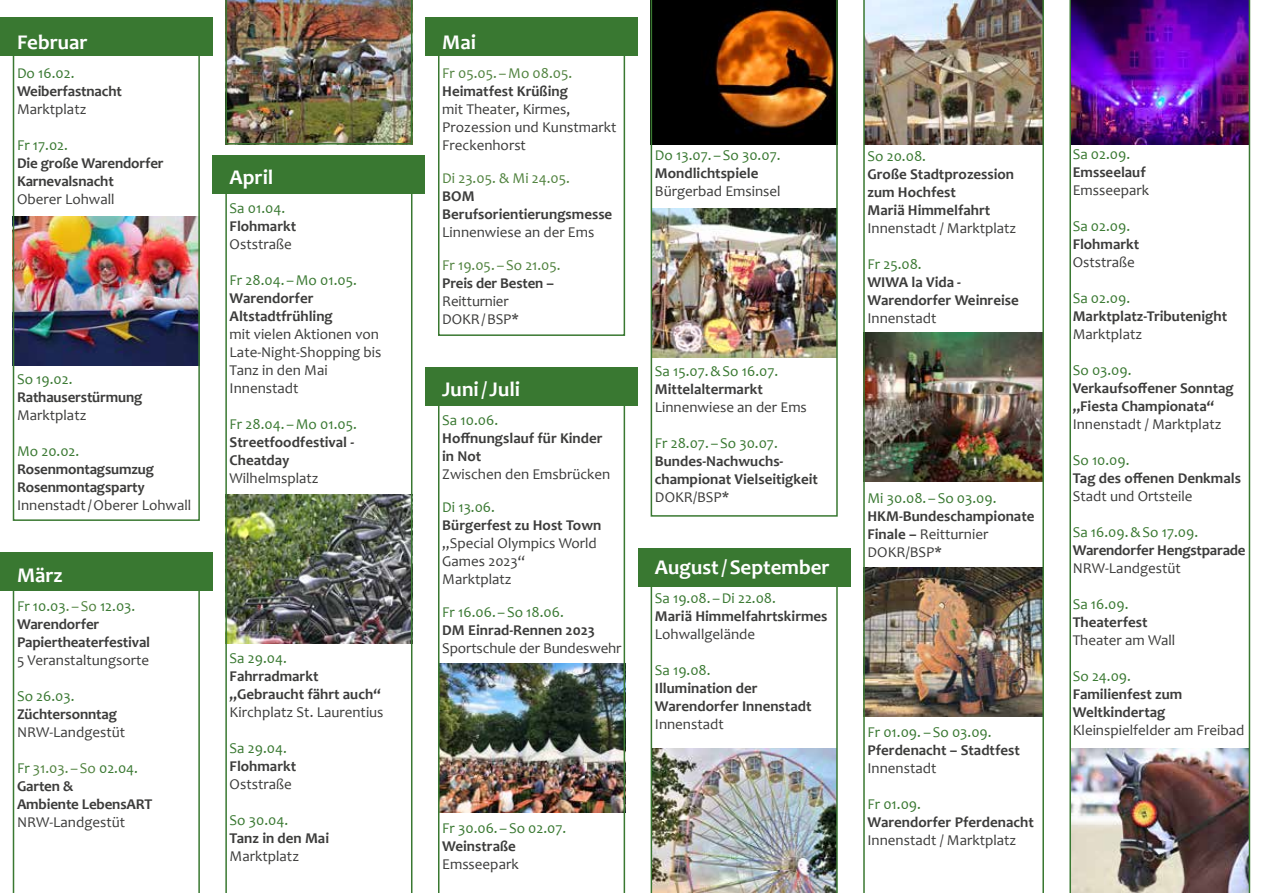
<style>
.page{position:relative;width:1263px;height:893px;background:#fff}
.page>*{position:absolute;margin:0;border:0;box-sizing:border-box;transform-origin:0 0}
.t1{font:700 21px "Candara";color:#fff}
.t2{font:700 15px/18px "Candara";color:#3c3c3b}
.t3{font:15px/18px "Candara";color:#3c3c3b}
.t4{font:15px "Candara";color:#397831}
.t5{font:15px "Candara";color:#50823e}
.s1{font-weight:400;color:#397831}
.s2{font-weight:400;color:#50823e}
.s3{font-weight:400}
</style>
<div class="page">
<div style="left:213px;top:155px;width:212px;height:38px;background:#397831"></div>
<div style="left:0;top:17px;width:213px;height:38px;background:#397831"></div>
<div style="left:0;top:553px;width:213px;height:38px;background:#397831"></div>
<div style="left:638px;top:549px;width:212px;height:38px;background:#397831"></div>
<img style="left:16px;top:217px;width:181px;height:149px">
<svg style="left:13px;top:591px;width:187px;height:302px"></svg>
<div style="left:425px;top:17px;width:213px;height:38px;background:#397831"></div>
<img style="left:438px;top:406px;width:187px;height:487px">
<div style="left:425px;top:368px;width:213px;height:38px;background:#397831"></div>
<div style="left:13px;top:53px;width:187px;height:468px;border:2px solid #397831"></div>
<img style="left:225px;top:0;width:187px;height:145px">
<div style="left:438px;top:21px;width:187px;height:315px;border:2px solid #397831"></div>
<svg style="left:225px;top:193px;width:187px;height:700px"></svg>
<img style="left:1069px;top:0;width:181px;height:893px">
<img style="left:651px;top:587px;width:187px;height:306px">
<img style="left:651px;top:0;width:187px;height:517px">
<img style="left:863px;top:0;width:181px;height:893px">
<h1 class="t1" style="left:17px;top:30px;width:72px">Februar</h1>
<p class="t4" style="left:17px;top:64px;width:59px">Do 16.02.</p>
<p class="t2" style="left:17px;top:82px;width:106px">Weiberfastnacht</p>
<p class="t3" style="left:17px;top:100px;width:71px">Marktplatz</p>
<p class="t4" style="left:17px;top:136px;width:52px">Fr 17.02.</p>
<p class="t2" style="left:17px;top:154px;width:148px">Die große Warendorfer<br>Karnevalsnacht</p>
<p class="t3" style="left:17px;top:190px;width:99px">Oberer Lohwall</p>
<p class="t4" style="left:17px;top:370px;width:57px">So 19.02.</p>
<p class="t2" style="left:17px;top:388px;width:127px">Rathauserstürmung</p>
<p class="t3" style="left:17px;top:406px;width:71px">Marktplatz</p>
<p class="t4" style="left:17px;top:442px;width:64px">Mo 20.02.</p>
<p class="t2" style="left:17px;top:460px;width:139px">Rosenmontagsumzug<br>Rosenmontagsparty</p>
<p class="t3" style="left:17px;top:496px;width:176px">Innenstadt/Oberer Lohwall</p>
<h1 class="t1" style="left:17px;top:562px;width:47px">März</h1>
<p class="t2" style="left:17px;top:597px;width:135px"><span class="s1">Fr 10.03</span><span class="s2">. –So</span> <span class="s1">12.03.<br></span>Warendorfer<br>Papiertheaterfestival</p>
<p class="t3" style="left:17px;top:651px;width:134px">5 Veranstaltungsorte</p>
<p class="t4" style="left:17px;top:687px;width:59px">So 26.03.</p>
<p class="t2" style="left:17px;top:705px;width:101px">Züchtersonntag</p>
<p class="t3" style="left:17px;top:723px;width:110px">NRW-Landgestüt</p>
<p class="t2" style="left:17px;top:759px;width:137px"><span class="s1">Fr</span> <span class="s2">31.03.–So</span> <span class="s1">02.04.<br></span>Garten &amp;<br>Ambiente LebensART</p>
<p class="t3" style="left:17px;top:813px;width:110px">NRW-Landgestüt</p>
<h1 class="t1" style="left:230px;top:165px;width:45px">April</h1>
<p class="t4" style="left:230px;top:199px;width:57px">Sa 01.04.</p>
<p class="t2" style="left:230px;top:217px;width:68px">Flohmarkt</p>
<p class="t3" style="left:230px;top:235px;width:64px">Oststraße</p>
<p class="t4" style="left:230px;top:271px;width:129px">Fr 28.04. –Mo 01.05.</p>
<p class="t2" style="left:230px;top:289px;width:105px">Warendorfer<br>Altstadtfrühling</p>
<p class="t3" style="left:230px;top:325px;width:153px">mit vielen Aktionen von<br>Late-Night-Shopping bis<br>Tanz in den Mai<br>Innenstadt</p>
<p class="t4" style="left:230px;top:415px;width:129px">Fr 28.04. –Mo 01.05.</p>
<p class="t2" style="left:230px;top:433px;width:126px">Streetfoodfestival -<br>Cheatday</p>
<p class="t3" style="left:230px;top:469px;width:91px">Wilhelmsplatz</p>
<p class="t4" style="left:230px;top:649px;width:59px">Sa 29.04.</p>
<p class="t2" style="left:230px;top:667px;width:153px">Fahrradmarkt „Gebraucht fährt auch“</p>
<p class="t3" style="left:230px;top:703px;width:155px">Kirchplatz St. Laurentius</p>
<p class="t4" style="left:230px;top:739px;width:59px">Sa 29.04.</p>
<p class="t2" style="left:230px;top:757px;width:68px">Flohmarkt</p>
<p class="t3" style="left:230px;top:775px;width:64px">Oststraße</p>
<p class="t4" style="left:230px;top:811px;width:60px">So 30.04.</p>
<p class="t2" style="left:230px;top:829px;width:101px">Tanz in den Mai</p>
<p class="t3" style="left:230px;top:847px;width:71px">Marktplatz</p>
<h1 class="t1" style="left:442px;top:30px;width:35px">Mai</h1>
<p class="t5" style="left:442px;top:64px;width:132px">Fr 05.05. –Mo 08.05.</p>
<p class="t2" style="left:442px;top:82px;width:127px">Heimatfest Krüßing</p>
<p class="t3" style="left:442px;top:100px;width:176px">mit Theater, Kirmes,<br>Prozession und Kunstmarkt<br>Freckenhorst</p>
<p class="t5" style="left:442px;top:169px;width:129px">Di 23.05. &amp; Mi 24.05.</p>
<p class="t2" style="left:442px;top:187px;width:172px">BOM<br>Berufsorientierungsmesse</p>
<p class="t3" style="left:442px;top:223px;width:154px">Linnenwiese an der Ems</p>
<p class="t5" style="left:442px;top:256px;width:120px">Fr 19.05. –So 21.05.</p>
<p class="t2" style="left:442px;top:274px;width:113px">Preis der Besten –</p>
<p class="t3" style="left:442px;top:292px;width:78px">Reitturnier<br>DOKR/BSP*</p>
<h1 class="t1" style="left:442px;top:376px;width:79px">Juni/Juli</h1>
<p class="t4" style="left:442px;top:411px;width:57px">Sa 10.06.</p>
<p class="t2" style="left:442px;top:429px;width:162px">Hoffnungslauf für Kinder in Not</p>
<p class="t3" style="left:442px;top:465px;width:170px">Zwischen den Emsbrücken</p>
<p class="t4" style="left:442px;top:498px;width:54px">Di 13.06.</p>
<p class="t2" style="left:442px;top:516px;width:161px">Bürgerfest zu Host Town</p>
<p class="t3" style="left:442px;top:534px;width:156px">„Special Olympics World<br>Games 2023“<br>Marktplatz</p>
<p class="t4" style="left:442px;top:603px;width:123px">Fr 16.06.–So 18.06.</p>
<p class="t2" style="left:442px;top:621px;width:154px">DM Einrad-Rennen 2023</p>
<p class="t3" style="left:442px;top:639px;width:181px">Sportschule der Bundeswehr</p>
<p class="t4" style="left:655px;top:146px;width:127px">Do 13.07.–So 30.07.</p>
<p class="t2" style="left:655px;top:165px;width:105px">Mondlichtspiele</p>
<p class="t3" style="left:655px;top:183px;width:127px">Bürgerbad Emsinsel</p>
<p class="t4" style="left:655px;top:362px;width:125px">Sa 15.07.&amp;So 16.07.</p>
<p class="t2" style="left:655px;top:381px;width:109px">Mittelaltermarkt</p>
<p class="t3" style="left:655px;top:399px;width:154px">Linnenwiese an der Ems</p>
<p class="t4" style="left:655px;top:434px;width:124px">Fr 28.07.–So 30.07.</p>
<p class="t2" style="left:655px;top:453px;width:165px">Bundes-Nachwuchs&shy;championat Vielseitigkeit</p>
<p class="t3" style="left:655px;top:489px;width:76px">DOKR/BSP*</p>
<h1 class="t1" style="left:655px;top:555px;width:176px">August/September</h1>
<p class="t4" style="left:655px;top:589px;width:123px">Sa 19.08.–Di 22.08.</p>
<p class="t2" style="left:655px;top:607px;width:174px">Mariä Himmelfahrtskirmes</p>
<p class="t3" style="left:655px;top:625px;width:102px">Lohwallgelände</p>
<p class="t4" style="left:655px;top:661px;width:57px">Sa 19.08.</p>
<p class="t2" style="left:655px;top:679px;width:158px">Illumination der<br>Warendorfer Innenstadt</p>
<p class="t3" style="left:655px;top:715px;width:70px">Innenstadt</p>
<p class="t4" style="left:442px;top:819px;width:126px">Fr 30.06.–So 02.07.</p>
<p class="t2" style="left:442px;top:837px;width:75px">Weinstraße</p>
<p class="t3" style="left:442px;top:855px;width:78px">Emsseepark</p>
<p class="t4" style="left:867px;top:147px;width:60px">So 20.08.</p>
<p class="t2" style="left:867px;top:165px;width:148px">Große Stadtprozession zum Hochfest<br>Mariä Himmelfahrt</p>
<p class="t3" style="left:867px;top:219px;width:150px">Innenstadt / Marktplatz</p>
<p class="t4" style="left:867px;top:255px;width:56px">Fr 25.08.</p>
<p class="t2" style="left:867px;top:273px;width:153px">WIWA la Vida -<br>Warendorfer Weinreise</p>
<p class="t3" style="left:867px;top:309px;width:70px">Innenstadt</p>
<p class="t4" style="left:867px;top:489px;width:130px">Mi 30.08. –So 03.09.</p>
<p class="t2" style="left:867px;top:507px;width:168px">HKM-Bundeschampionate<br>Finale – <span class="s3">Reitturnier<br>DOKR/BSP*</span></p>
<p class="t4" style="left:867px;top:723px;width:126px">Fr 01.09. –So 03.09.</p>
<p class="t2" style="left:867px;top:741px;width:154px">Pferdenacht – Stadtfest</p>
<p class="t3" style="left:867px;top:759px;width:70px">Innenstadt</p>
<p class="t4" style="left:867px;top:795px;width:55px">Fr 01.09.</p>
<p class="t2" style="left:867px;top:813px;width:168px">Warendorfer Pferdenacht</p>
<p class="t3" style="left:867px;top:831px;width:150px">Innenstadt / Marktplatz</p>
<p class="t4" style="left:1073px;top:145px;width:59px">Sa 02.09.</p>
<p class="t2" style="left:1073px;top:164px;width:75px">Emsseelauf</p>
<p class="t3" style="left:1073px;top:182px;width:78px">Emsseepark</p>
<p class="t4" style="left:1073px;top:217px;width:59px">Sa 02.09.</p>
<p class="t2" style="left:1073px;top:236px;width:68px">Flohmarkt</p>
<p class="t3" style="left:1073px;top:254px;width:64px">Oststraße</p>
<p class="t4" style="left:1073px;top:289px;width:59px">Sa 02.09.</p>
<p class="t2" style="left:1073px;top:308px;width:156px">Marktplatz-Tributenight</p>
<p class="t3" style="left:1073px;top:326px;width:71px">Marktplatz</p>
<p class="t4" style="left:1073px;top:361px;width:60px">So 03.09.</p>
<p class="t2" style="left:1073px;top:380px;width:163px">Verkaufsoffener Sonntag „Fiesta Championata“</p>
<p class="t3" style="left:1073px;top:416px;width:150px">Innenstadt / Marktplatz</p>
<p class="t4" style="left:1073px;top:451px;width:58px">So 10.09.</p>
<p class="t2" style="left:1073px;top:470px;width:170px">Tag des offenen Denkmals</p>
<p class="t3" style="left:1073px;top:488px;width:121px">Stadt und Ortsteile</p>
<p class="t4" style="left:1073px;top:523px;width:127px">Sa 16.09.&amp;So 17.09.</p>
<p class="t2" style="left:1073px;top:542px;width:174px">Warendorfer Hengstparade</p>
<p class="t3" style="left:1073px;top:560px;width:110px">NRW-Landgestüt</p>
<p class="t4" style="left:1073px;top:595px;width:57px">Sa 16.09.</p>
<p class="t2" style="left:1073px;top:614px;width:76px">Theaterfest</p>
<p class="t3" style="left:1073px;top:632px;width:104px">Theater am Wall</p>
<p class="t4" style="left:1073px;top:667px;width:60px">So 24.09.</p>
<p class="t2" style="left:1073px;top:686px;width:111px">Familienfest zum<br>Weltkindertag</p>
<p class="t3" style="left:1073px;top:722px;width:173px">Kleinspielfelder am Freibad</p>
</div>
